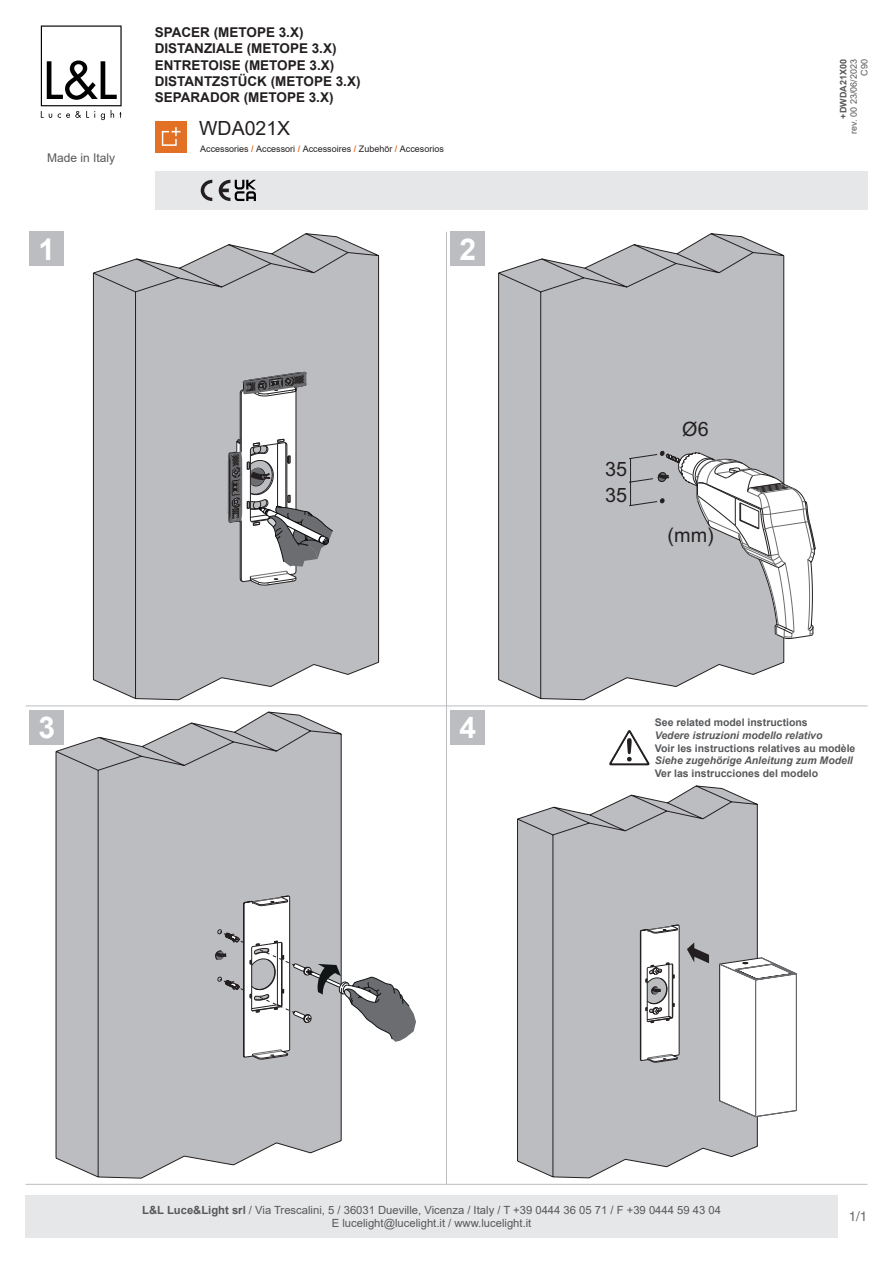
<style>
.page{position:relative;width:893px;height:1263px;background:#fff}
.page>*{position:absolute;margin:0;border:0;box-sizing:border-box;transform-origin:0 0}
.t1{font:700 30px "Arial";color:#fff}
.t2{font:19.8px/26px "Arial";color:#231f20}
.t3{font:19.5px "Arial";color:#231f20}
.t4{font:700 13.5px "Arial";color:#231f20}
.t5{font:13.5px "Helvetica LT Std";color:#6c6d70}
.t6{font:12px "Arial";color:#57585a}
.t7{font:11.25px/12.8px "Arial";color:#57585a;text-align:center}
.t8{font:700 10.5px "Arial";color:#57585a}
.t9{font:italic 700 10.5px "Arial";color:#57585a}
.t10{font:9px "Arial";color:#231f20}
.t11{font:9px "Arial";color:#57585a}
.t12{font:700 9px "Arial";color:#57585a}
.s1{font-weight:700;color:#e27025}
.s2{font-weight:700}
</style>
<div class="page">
<div style="left:26px;top:1195px;width:812px;height:42px;background:#e6e7e9"></div>
<svg style="left:517px;top:786px;width:240px;height:392px;background:#bbbcbe"></svg>
<svg style="left:687px;top:942px;width:22px;height:21px"></svg>
<svg style="left:640px;top:925px;width:39px;height:137px"></svg>
<svg style="left:719px;top:958px;width:77px;height:159px"></svg>
<svg style="left:609px;top:730px;width:40px;height:35px"></svg>
<div style="left:155px;top:121px;width:32px;height:32px;background:#e27025"></div>
<svg style="left:162px;top:127px;width:18px;height:19px"></svg>
<div style="left:155px;top:171px;width:712px;height:38px;background:#e6e7e9"></div>
<svg style="left:498px;top:233px;width:286px;height:467px;background:#bbbbbe"></svg>
<svg style="left:629px;top:451px;width:186px;height:188px"></svg>
<svg style="left:93px;top:233px;width:286px;height:467px;background:#bfbfc2"></svg>
<svg style="left:228px;top:372px;width:105px;height:213px"></svg>
<svg style="left:56px;top:712px;width:285px;height:466px;background:#bfc0c2"></svg>
<svg style="left:216px;top:896px;width:200px;height:163px"></svg>
<div style="left:30px;top:232px;width:34px;height:34px;background:#bcbdc0"></div>
<div style="left:451px;top:232px;width:34px;height:34px;background:#bcbdc0"></div>
<div style="left:30px;top:710px;width:34px;height:34px;background:#bcbdc0"></div>
<div style="left:451px;top:710px;width:34px;height:34px;background:#bcbdc0"></div>
<hr style="left:26px;top:705px;width:841px;height:1px;background:#bcbdc0">
<hr style="left:26px;top:1184px;width:841px;height:1px;background:#bcbdc0">
<hr style="left:446px;top:232px;width:1px;height:952px;background:#bcbdc0">
<svg style="left:41px;top:26px;width:81px;height:94px"></svg>
<svg style="left:201px;top:180px;width:11px;height:21px"></svg>
<svg style="left:219px;top:180px;width:37px;height:21px"></svg>
<p class="t4" style="left:155px;top:23px;width:150px">SPACER (METOPE 3.X)</p>
<p class="t4" style="left:155px;top:39px;width:183px">DISTANZIALE (METOPE 3.X)</p>
<p class="t4" style="left:155px;top:55px;width:181px">ENTRETOISE (METOPE 3.X)</p>
<p class="t4" style="left:155px;top:72px;width:207px">DISTANTZSTÜCK (METOPE 3.X)</p>
<p class="t4" style="left:155px;top:88px;width:180px">SEPARADOR (METOPE 3.X)</p>
<p class="t6" style="left:47px;top:150px;width:70px">Made in Italy</p>
<p class="t3" style="left:199px;top:114px;width:93px">WDA021X</p>
<p class="t10" style="left:200px;top:143px;width:245px">Accessories <span class="s1">/</span> Accessori <span class="s1">/</span> Accessoires <span class="s1">/</span> Zubehör <span class="s1">/</span> Accesorios</p>
<p class="t1" style="left:38px;top:228px;width:18px">1</p>
<p class="t1" style="left:459px;top:228px;width:18px">2</p>
<p class="t1" style="left:38px;top:706px;width:18px">3</p>
<p class="t1" style="left:459px;top:706px;width:18px">4</p>
<p class="t12" style="left:837px;top:119px;width:61px;rotate:-90deg">+DWDA21X00</p>
<p class="t11" style="left:848px;top:134px;width:76px;rotate:-90deg">rev. 00 23/06/2023</p>
<p class="t11" style="left:858px;top:76px;width:18px;rotate:-90deg">C90</p>
<p class="t2" style="left:605px;top:456px;width:24px">35<br>35</p>
<p class="t2" style="left:682px;top:416px;width:28px">Ø6</p>
<p class="t2" style="left:668px;top:522px;width:48px">(mm)</p>
<p class="t8" style="left:655px;top:715px;width:154px">See related model instructions</p>
<p class="t9" style="left:655px;top:728px;width:169px">Vedere istruzioni modello relativo</p>
<p class="t8" style="left:655px;top:740px;width:202px">Voir les instructions relatives au modèle</p>
<p class="t9" style="left:655px;top:753px;width:199px">Siehe zugehörige Anleitung zum Modell</p>
<p class="t8" style="left:655px;top:766px;width:165px">Ver las instrucciones del modelo</p>
<p class="t7" style="left:142px;top:1203px;width:580px"><span class="s2">L&amp;L Luce&amp;Light srl</span> / Via Trescalini, 5 / 36031 Dueville, Vicenza / Italy / T +39 0444 36 05 71 / F +39 0444 59 43 04<br>E lucelight@lucelight.it / www.lucelight.it</p>
<p class="t5" style="left:849px;top:1208px;width:20px">1/1</p>
</div>
